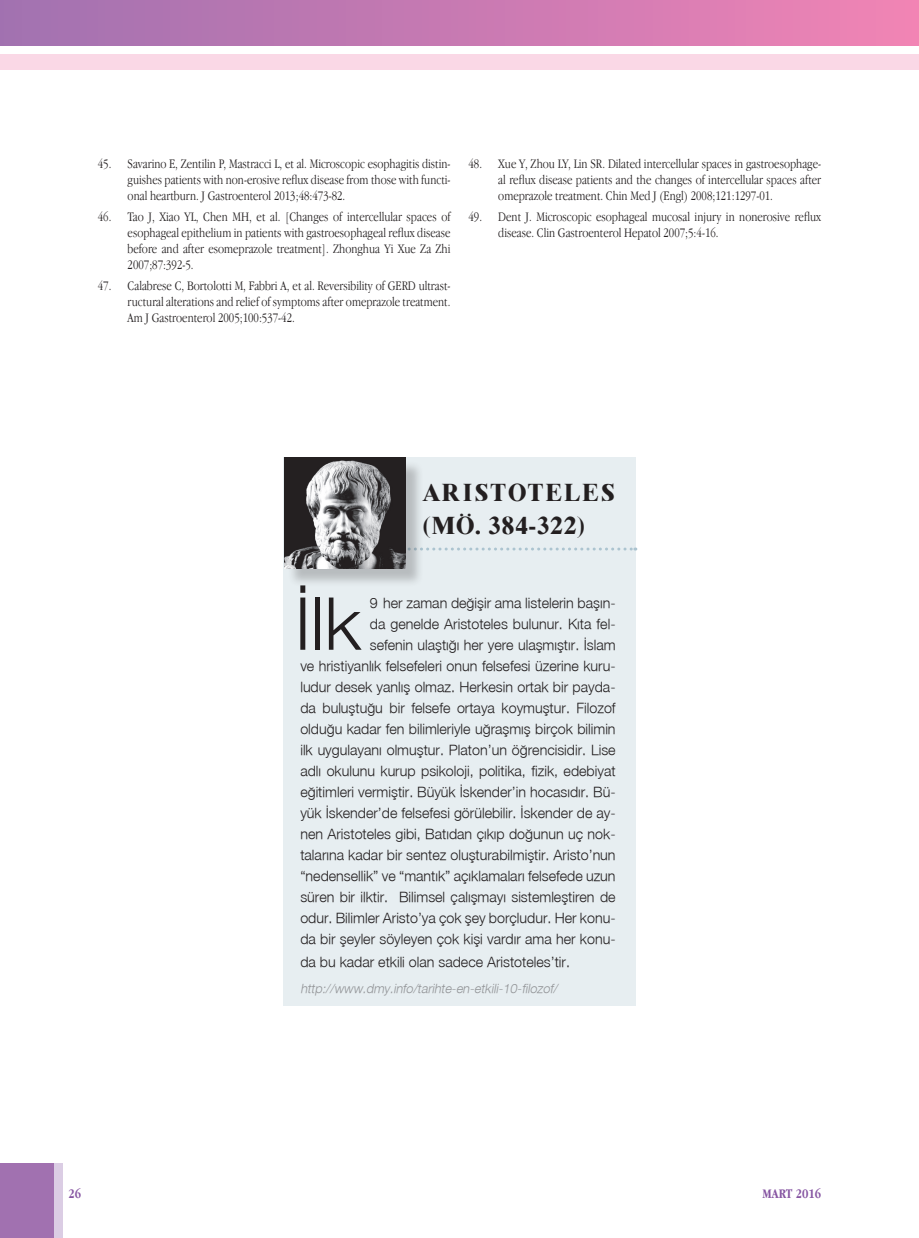
<style>
.page{position:relative;width:919px;height:1238px;background:#fff}
.page>*{position:absolute;margin:0;border:0;box-sizing:border-box;transform-origin:0 0}
.t1{font:300 73.05px "Helvetica Neue";color:#231f20}
.t2{font:700 25.5px/33.3px "Gr Times";letter-spacing:.05em;color:#231f20}
.t3{font:300 14.25px/21px "Helvetica Neue";color:#231f20;text-align:right}
.t4{font:300 13.5px/16.2px "Apple Garamond";color:#231f20;text-align:justify}
.t5{font:700 13.5px "Apple Garamond";color:#8655a2}
.t6{font:italic 300 12.75px "Helvetica Neue";color:#939598}
</style>
<div class="page">
<div style="left:0;top:0;width:918px;height:45px;background:linear-gradient(to right,#a171b0,#f083b5)"></div>
<div style="left:0;top:1163px;width:54px;height:74px;background:#a171b0"></div>
<div style="left:54px;top:1163px;width:8px;height:74px;background:#dbcde4"></div>
<div style="left:0;top:54px;width:918px;height:15px;background:#fad8e6"></div>
<div style="left:283px;top:457px;width:353px;height:548px;background:#e7eef1"></div>
<svg style="left:426px;top:547px;width:210px;height:3px"></svg>
<div style="left:287px;top:460px;width:137px;height:127px;background:#231f20;opacity:.24"></div>
<img style="left:284px;top:457px;width:121px;height:111px">
<p class="t4" style="left:128px;top:155px;width:324px;text-indent:-30px">45. Savarino E, Zentilin P, Mastracci L, et al. Microscopic esophagitis distin&shy;guishes patients with non-erosive reflux disease from those with functi&shy;onal heartburn. J Gastroenterol 2013;48:473-82.</p>
<p class="t4" style="left:128px;top:208px;width:324px;text-indent:-30px">46. Tao J, Xiao YL, Chen MH, et al. [Changes of intercellular spaces of esophageal epithelium in patients with gastroesophageal reflux disease before and after esomeprazole treatment]. Zhonghua Yi Xue Za Zhi 2007;87:392-5.</p>
<p class="t4" style="left:128px;top:277px;width:324px;text-indent:-30px">47. Calabrese C, Bortolotti M, Fabbri A, et al. Reversibility of GERD ultrast&shy;ructural alterations and relief of symptoms after omeprazole treatment.<br>Am J Gastroenterol 2005;100:537-42.</p>
<p class="t4" style="left:498px;top:155px;width:324px;text-indent:-30px">48. Xue Y, Zhou LY, Lin SR. Dilated intercellular spaces in gastroesophage&shy;al reflux disease patients and the changes of intercellular spaces after omeprazole treatment. Chin Med J (Engl) 2008;121:1297-01.</p>
<p class="t4" style="left:498px;top:208px;width:324px;text-indent:-30px">49. Dent J. Microscopic esophageal mucosal injury in nonerosive reflux disease. Clin Gastroenterol Hepatol 2007;5:4-16.</p>
<h2 class="t2" style="left:422px;top:475px;width:195px">ARISTOTELES (MÖ. 384-322)</h2>
<h1 class="t1" style="left:295px;top:579px;width:68px">İlk</h1>
<p class="t3" style="left:300px;top:592px;width:317px">9 her zaman değişir ama listelerin başın-<br>da genelde Aristoteles bulunur. Kıta fel-<br>sefenin ulaştığı her yere ulaşmıştır. İslam<br>ve hristiyanlık felsefeleri onun felsefesi üzerine kuru&shy;ludur desek yanlış olmaz. Herkesin ortak bir payda&shy;da buluştuğu bir felsefe ortaya koymuştur. Filozof olduğu kadar fen bilimleriyle uğraşmış birçok bilimin ilk uygulayanı olmuştur. Platon’un öğrencisidir. Lise adlı okulunu kurup psikoloji, politika, fizik, edebiyat eğitimleri vermiştir. Büyük İskender’in hocasıdır. Bü&shy;yük İskender’de felsefesi görülebilir. İskender de ay&shy;nen Aristoteles gibi, Batıdan çıkıp doğunun uç nok&shy;talarına kadar bir sentez oluşturabilmiştir. Aristo’nun “nedensellik” ve “mantık” açıklamaları felsefede uzun süren bir ilktir. Bilimsel çalışmayı sistemleştiren de odur. Bilimler Aristo’ya çok şey borçludur. Her konu&shy;da bir şeyler söyleyen çok kişi vardır ama her konu-</p>
<p class="t3" style="left:300px;top:950px;width:271px">da bu kadar etkili olan sadece Aristoteles’tir.</p>
<p class="t6" style="left:300px;top:980px;width:261px">http://www.dmy .info/tarihte-en-etkili-10-filozof/</p>
<p class="t5" style="left:68px;top:1186px;width:14px">26</p>
<p class="t5" style="left:762px;top:1186px;width:60px">MART 2016</p>
</div>
